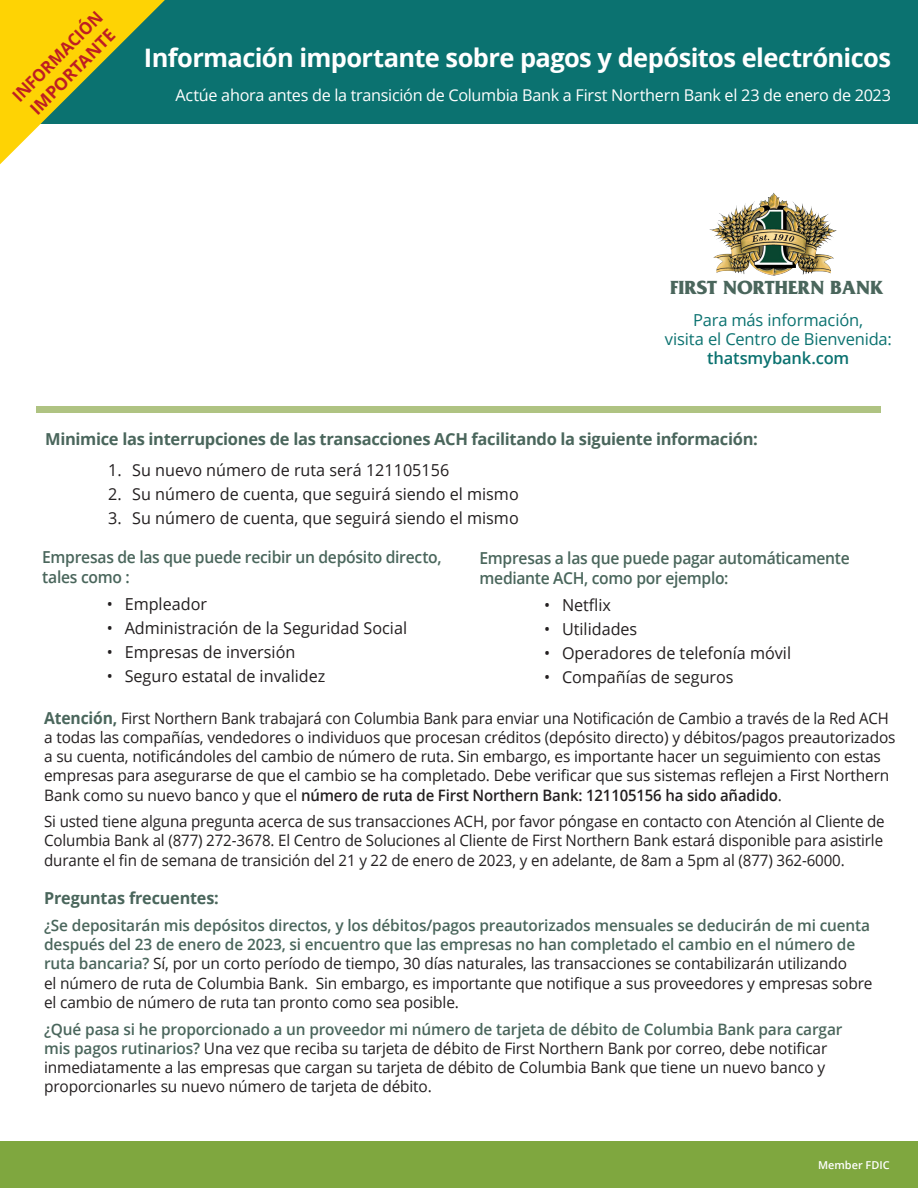
<style>
.page{position:relative;width:918px;height:1188px;background:#fff}
.page>*{position:absolute;margin:0;border:0;box-sizing:border-box;transform-origin:0 0}
.Page_Headings{font:700 25.5px "Open Sans";letter-spacing:-.025em;color:#fff}
.t1{font:700 19.95px "Friz Quadrata";color:#4a665c}
.Answers_Blue{font:700 17.25px "Open Sans";color:#be1e23;scale:.95 1}
.Answers_Blue-2{font:700 17.25px "Open Sans";color:#be1e23}
.Page_Headings-2{font:16.5px "Open Sans";color:#231f20}
.Page_Headings-3{font:600 16.5px/19.8px "Open Sans";letter-spacing:-.02em;color:#4a665c;scale:.95 1}
.Page_Headings-4{font:700 16.5px "Open Sans";letter-spacing:-.02em;color:#4a665c}
.Questions_White{font:16.5px/18.8px "Open Sans";letter-spacing:-.01em;color:#0b7270;text-align:center}
.Page_Sub_Headings{font:16.2px "Open Sans";letter-spacing:-.02em;color:#fff}
.t2{font:15.75px/19.2px "Open Sans";letter-spacing:-.01em;color:#231f20}
.t3{font:15.75px/19.2px "Open Sans";letter-spacing:-.01em;color:#231f20;scale:.95 1}
.t4{font:15.75px/19.2px "Open Sans";letter-spacing:-.01em;color:#231f20;text-align:justify;scale:.96 1}
.t5{font:600 10.95px "Open Sans";color:#fff}
.s1{font-weight:600}
.s2{font-weight:700;font-size:16.5px;color:#4a665c}
.s3{font-weight:600;color:#4a665c}
</style>
<div class="page">
<div style="left:0;top:0;width:918px;height:124px;background:#0b7270"></div>
<div style="left:0;top:1141px;width:917px;height:47px;background:#7fa73f"></div>
<svg style="left:0;top:0;width:165px;height:164px"></svg>
<hr style="left:36px;top:406px;width:844px;height:4px;background:#afc382">
<img style="left:725px;top:194px;width:48px;height:25px">
<svg style="left:752px;top:234px;width:42px;height:8px"></svg>
<div style="left:37px;top:408px;width:844px;height:5px;background:#afc382"></div>
<p class="Answers_Blue" style="left:7px;top:90px;width:127px;rotate:-45deg">INFORMACIÓN</p>
<p class="Answers_Blue-2" style="left:24px;top:103px;width:114px;rotate:-45deg">IMPORTANTE</p>
<p class="Page_Headings" style="left:144px;top:39px;width:749px">Información importante sobre pagos y depósitos electrónicos</p>
<p class="Page_Sub_Headings" style="left:175px;top:84px;width:717px">Actúe ahora antes de la transición de Columbia Bank a First Northern Bank el 23 de enero de 2023</p>
<p class="t1" style="left:670px;top:276px;width:215px">FIRST NORTHERN BANK</p>
<p class="Questions_White" style="left:665px;top:311px;width:229px">Para más información,<br>visita el Centro de Bienvenida: <span class="s1">thatsmybank.com</span></p>
<p class="Page_Headings-4" style="left:45px;top:427px;width:714px">Minimice las interrupciones de las transacciones ACH facilitando la siguiente información:</p>
<p class="Page_Headings-2" style="left:108px;top:459px;width:342px">1. Su nuevo número de ruta será 121105156</p>
<p class="Page_Headings-2" style="left:108px;top:483px;width:412px">2. Su número de cuenta, que seguirá siendo el mismo</p>
<p class="Page_Headings-2" style="left:108px;top:507px;width:412px">3. Su número de cuenta, que seguirá siendo el mismo</p>
<p class="Page_Headings-3" style="left:42px;top:546px;width:422px">Empresas de las que puede recibir un depósito directo, tales como :</p>
<p class="Page_Headings-2" style="left:107px;top:592px;width:102px">• Empleador</p>
<p class="Page_Headings-2" style="left:107px;top:616px;width:302px">• Administración de la Seguridad Social</p>
<p class="Page_Headings-2" style="left:107px;top:640px;width:190px">• Empresas de inversión</p>
<p class="Page_Headings-2" style="left:107px;top:664px;width:220px">• Seguro estatal de invalidez</p>
<p class="Page_Headings-3" style="left:480px;top:548px;width:391px">Empresas a las que puede pagar automáticamente mediante ACH, como por ejemplo:</p>
<p class="Page_Headings-2" style="left:544px;top:593px;width:69px">• Netflix</p>
<p class="Page_Headings-2" style="left:544px;top:617px;width:95px">• Utilidades</p>
<p class="Page_Headings-2" style="left:544px;top:641px;width:249px">• Operadores de telefonía móvil</p>
<p class="Page_Headings-2" style="left:544px;top:665px;width:191px">• Compañías de seguros</p>
<p class="t3" style="left:44px;top:708px;width:898px"><span class="s2">Atención,</span> First Northern Bank trabajará con Columbia Bank para enviar una Notificación de Cambio a través de la Red ACH a todas las compañías, vendedores o individuos que procesan créditos (depósito directo) y débitos/pagos preautorizados a su cuenta, notificándoles del cambio de número de ruta. Sin embargo, es importante hacer un seguimiento con estas empresas para asegurarse de que el cambio se ha completado. Debe verificar que sus sistemas reflejen a First Northern Bank como su nuevo banco y que el <span class="s1">número de ruta de First Northern Bank: 121105156 ha sido añadido</span>.</p>
<p class="t4" style="left:44px;top:812px;width:877px">Si usted tiene alguna pregunta acerca de sus transacciones ACH, por favor póngase en contacto con Atención al Cliente de Columbia Bank al (877) 272-3678. El Centro de Soluciones al Cliente de First Northern Bank estará disponible para asistirle durante el fin de semana de transición del 21 y 22 de enero de 2023, y en adelante, de 8am a 5pm al (877) 362-6000.</p>
<p class="Page_Headings-4" style="left:44px;top:887px;width:176px">Preguntas frecuentes:</p>
<p class="t2" style="left:44px;top:915px;width:830px"><span class="s3">¿Se depositarán mis depósitos directos, y los débitos/pagos preautorizados mensuales se deducirán de mi cuenta después del 23 de enero de 2023, si encuentro que las empresas no han completado el cambio en el número de ruta bancaria?</span> Sí, por un corto período de tiempo, 30 días naturales, las transacciones se contabilizarán utilizando<br>el número de ruta de Columbia Bank. Sin embargo, es importante que notifique a sus proveedores y empresas sobre el cambio de número de ruta tan pronto como sea posible.</p>
<p class="t2" style="left:44px;top:1019px;width:800px"><span class="s3">¿Qué pasa si he proporcionado a un proveedor mi número de tarjeta de débito de Columbia Bank para cargar mis pagos rutinarios?</span> Una vez que reciba su tarjeta de débito de First Northern Bank por correo, debe notificar inmediatamente a las empresas que cargan su tarjeta de débito de Columbia Bank que tiene un nuevo banco y proporcionarles su nuevo número de tarjeta de débito.</p>
<p class="t5" style="left:818px;top:1157px;width:73px">Member FDIC</p>
</div>
